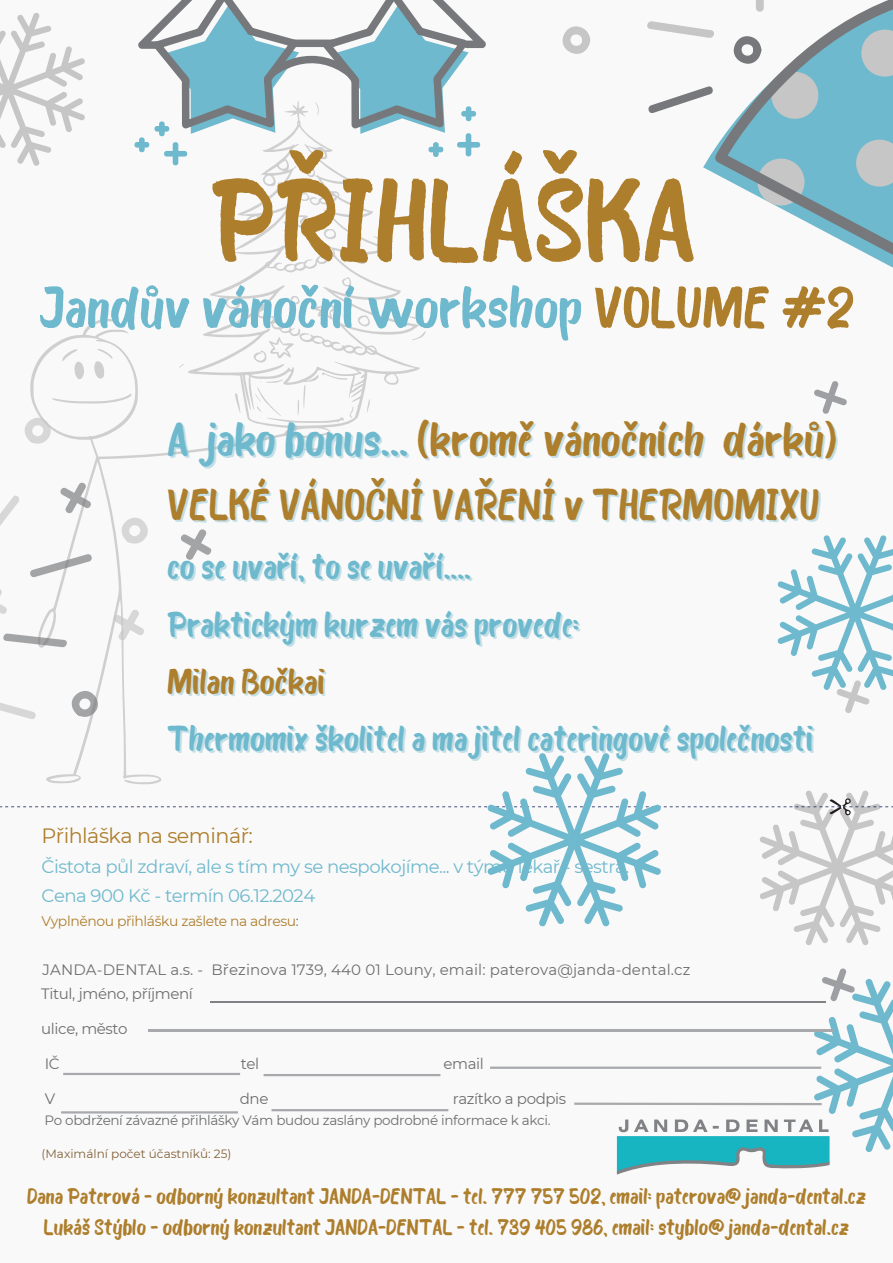
<style>
.page{position:relative;width:893px;height:1263px;background:#faf9f9}
.page>*{position:absolute;margin:0;border:0;box-sizing:border-box;transform-origin:0 0}
.t1{font:114px "Bosk";color:#ad7e2c}
.t2{font:56.7px "Bosk";color:#6eb9cd}
.t3{font:45.9px "Bosk";color:#ad7e2c}
.t4{font:42.9px "Bosk";color:#ad7e2c}
.t5{font:34.65px/57.4px "Bosk";color:#6eb9cd}
.t6{font:34.65px "Bosk";color:#ad7e2c}
.t7{font:21.75px "Bosk";color:#ad7e2c}
.t8{font:20.7px "Montserrat";letter-spacing:-.025em;color:#ad7e2c}
.t9{font:18.08px/29.2px "Montserrat";letter-spacing:-.03em;color:#6eb9cd}
.t10{font:15px "Montserrat";letter-spacing:.01em;color:#6c6e6e}
.t11{font:15px "Montserrat";letter-spacing:-.025em;color:#6c6e6e}
.t12{font:13.88px "Montserrat";letter-spacing:-.03em;color:#ad7e2c}
.t13{font:13.5px "Montserrat";letter-spacing:-.025em;color:#6c6e6e}
.t14{font:12px "Montserrat";color:#80623a}
.s1{color:#ad7e2c}
.s2{color:#6eb9cd}
.s3{color:#6c6e6e}
</style>
<div class="page">
<svg style="left:647px;top:21px;width:67px;height:17px"></svg>
<svg style="left:562px;top:26px;width:28px;height:28px"></svg>
<svg style="left:714px;top:0;width:179px;height:268px"></svg>
<svg style="left:648px;top:85px;width:67px;height:29px"></svg>
<svg style="left:733px;top:36px;width:28px;height:28px"></svg>
<svg style="left:30px;top:165px;width:396px;height:241px"></svg>
<svg style="left:134px;top:0;width:352px;height:165px"></svg>
<svg style="left:814px;top:381px;width:33px;height:33px"></svg>
<svg style="left:777px;top:535px;width:116px;height:178px"></svg>
<svg style="left:0;top:13px;width:85px;height:153px"></svg>
<svg style="left:0;top:406px;width:475px;height:402px"></svg>
<svg style="left:759px;top:790px;width:134px;height:155px"></svg>
<svg style="left:487px;top:753px;width:174px;height:174px"></svg>
<hr style="left:210px;top:1001px;width:615px;height:2px;background:#808285">
<hr style="left:149px;top:1029px;width:684px;height:2px;background:#a7a9ac">
<hr style="left:63px;top:1073px;width:177px;height:2px;background:#a7a9ac">
<hr style="left:61px;top:1111px;width:177px;height:2px;background:#a7a9ac">
<hr style="left:263px;top:1074px;width:177px;height:2px;background:#a7a9ac">
<hr style="left:271px;top:1109px;width:177px;height:2px;background:#a7a9ac">
<hr style="left:490px;top:1066px;width:331px;height:3px;background:#a7a9ac">
<svg style="left:572px;top:968px;width:321px;height:206px"></svg>
<p class="t1" style="left:210px;top:176px;width:487px">PŘIHLÁŠKA</p>
<p class="t2" style="left:39px;top:285px;width:817px">Jandův vánoční workshop <span class="s1">VOLUME #2</span></p>
<p class="t3" style="left:167px;top:422px;width:671px"><span class="s2">A jako bonus...</span> (kromě vánočních dárků)</p>
<h3 class="t4" style="left:167px;top:488px;width:654px">VELKÉ VÁNOČNÍ VAŘENÍ v THERMOMIXU</h3>
<h3 class="t5" style="left:167px;top:542px;width:413px">co se uvaří, to se uvaří....<br>Praktickým kurzem vás provede:</h3>
<h3 class="t6" style="left:167px;top:668px;width:159px">Milan Bočkai</h3>
<h3 class="t5" style="left:167px;top:714px;width:648px">Thermomix školitel a majitel cateringové společnosti</h3>
<p class="t8" style="left:42px;top:823px;width:213px">Přihláška na seminář:</p>
<p class="t9" style="left:42px;top:852px;width:589px">Čistota půl zdraví, ale s tím my se nespokojíme... v týmu lékař - sestra.<br>Cena 900 Kč - termín 06.12.2024</p>
<p class="t12" style="left:42px;top:912px;width:259px">Vyplněnou přihlášku zašlete na adresu<span class="s3">:</span></p>
<p class="t10" style="left:43px;top:960px;width:649px">JANDA-DENTAL a.s. - Březinova 1739, 440 01 Louny, email: paterova@janda-dental.cz</p>
<p class="t11" style="left:41px;top:984px;width:153px">Titul, jméno, příjmení</p>
<h3 class="t11" style="left:41px;top:1019px;width:88px">ulice, město</h3>
<h3 class="t10" style="left:45px;top:1054px;width:16px">IČ</h3>
<h3 class="t10" style="left:241px;top:1054px;width:20px">tel</h3>
<h3 class="t10" style="left:443px;top:1054px;width:42px">email</h3>
<h4 class="t10" style="left:45px;top:1089px;width:12px">V</h4>
<h4 class="t10" style="left:240px;top:1089px;width:30px">dne</h4>
<h4 class="t11" style="left:453px;top:1089px;width:115px">razítko a podpis</h4>
<h4 class="t13" style="left:44px;top:1111px;width:508px">Po obdržení závazné přihlášky Vám budou zaslány podrobné informace k akci.</h4>
<h4 class="t14" style="left:42px;top:1146px;width:191px">(Maximální počet účastníků: 25)</h4>
<h4 class="t7" style="left:27px;top:1188px;width:840px">Dana Paterová - odborný konzultant JANDA-DENTAL - tel. 777 757 502, email: paterova@janda-dental.cz</h4>
<p class="t7" style="left:44px;top:1219px;width:807px">Lukáš Stýblo - odborný konzultant JANDA-DENTAL - tel. 739 405 986, email: styblo@janda-dental.cz</p>
</div>
